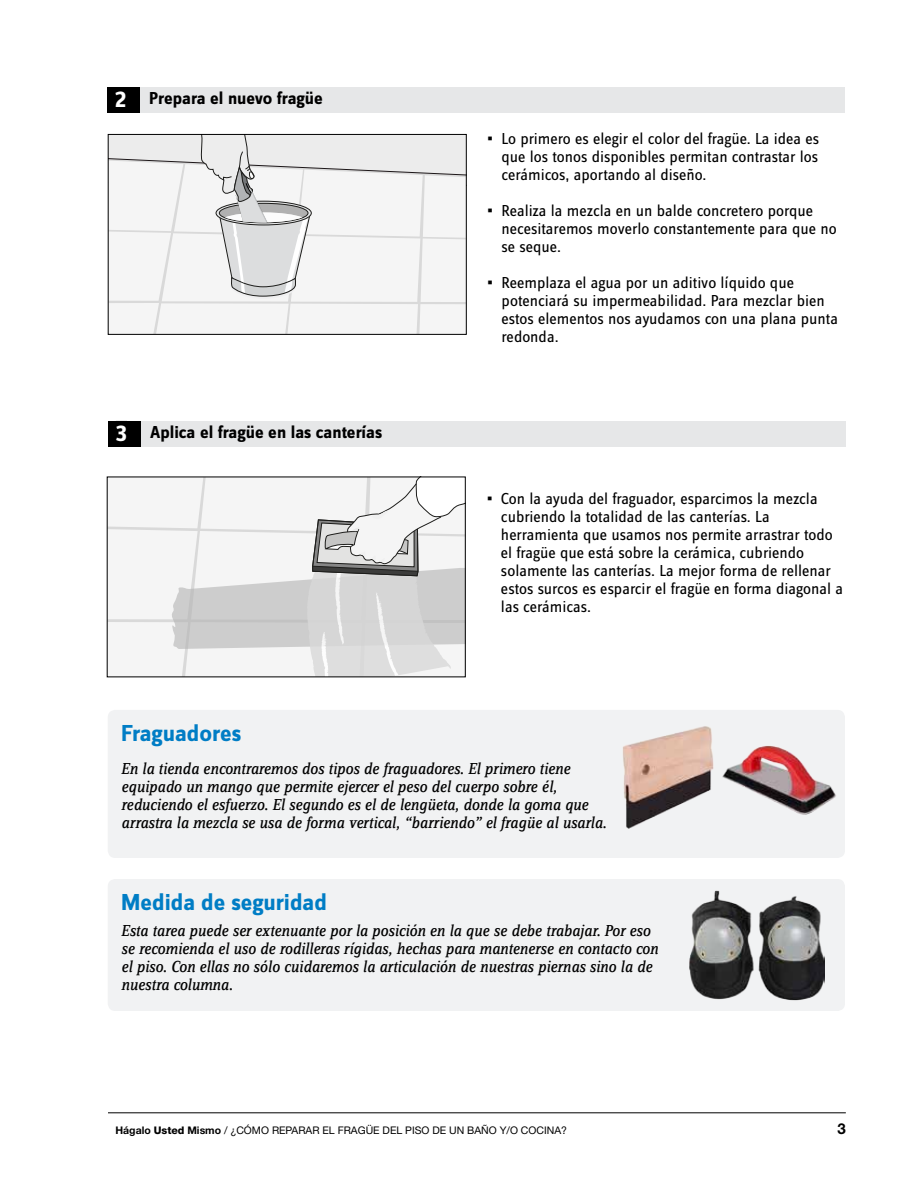
<style>
.page{position:relative;width:918px;height:1188px;background:#fff}
.page>*{position:absolute;margin:0;border:0;box-sizing:border-box;transform-origin:0 0}
.t1{font:700 24px "Zine Sans Dis";color:#007dc5}
.t2{font:700 24px "Zine Sans Dis";color:#fff}
.t3{font:700 18px "Zine Sans Dis";color:#000}
.t4{font:16.5px/18px "Zine Sans Dis";color:#000}
.t5{font:italic 16.5px/18px "Zine Serif Dis";color:#000}
.t6{font:700 15px "Helvetica Neue LT Std";color:#000}
.t7{font:10.5px "Helvetica Neue LT Std";color:#000}
.s1{font-weight:900}
.s2{font-weight:700}
.s3{font-weight:800}
</style>
<div class="page">
<hr style="left:108px;top:1113px;width:738px;height:1px;background:#000">
<div style="left:140px;top:87px;width:705px;height:25px;background:#e6e7e8"></div>
<div style="left:107px;top:87px;width:33px;height:25px;background:#000"></div>
<div style="left:115px;top:87px;width:11px;height:26px;background:#000"></div>
<svg style="left:110px;top:136px;width:354px;height:197px"></svg>
<div style="left:108px;top:134px;width:358px;height:201px;border:1px solid #000"></div>
<div style="left:141px;top:421px;width:705px;height:25px;background:#e6e7e8"></div>
<div style="left:108px;top:421px;width:33px;height:25px;background:#000"></div>
<svg style="left:109px;top:479px;width:354px;height:196px"></svg>
<div style="left:108px;top:710px;width:737px;height:148px;background:#f1f2f3;border-radius:8px"></div>
<div style="left:108px;top:879px;width:737px;height:132px;background:#f1f2f3;border-radius:8px"></div>
<img style="left:623px;top:726px;width:91px;height:103px">
<img style="left:722px;top:746px;width:114px;height:69px">
<img style="left:689px;top:890px;width:135px;height:111px">
<h1 class="t2" style="left:115px;top:87px;width:13px">2</h1>
<p class="t3" style="left:149px;top:89px;width:175px">Prepara el nuevo fragüe</p>
<h1 class="t2" style="left:116px;top:421px;width:13px">3</h1>
<p class="t3" style="left:150px;top:423px;width:234px">Aplica el fragüe en las canterías</p>
<p class="t4" style="left:501px;top:130px;width:319px;text-align:justify;text-indent:-13px"><span class="s1">•</span> Lo primero es elegir el color del fragüe. La idea es que los tonos disponibles permitan contrastar los cerámicos, aportando al diseño.</p>
<p class="t4" style="left:501px;top:202px;width:337px;text-indent:-13px"><span class="s1">•</span> Realiza la mezcla en un balde concretero porque necesitaremos moverlo constantemente para que no se seque.</p>
<p class="t4" style="left:501px;top:274px;width:338px;text-indent:-13px"><span class="s1">•</span> Reemplaza el agua por un aditivo líquido que potenciará su impermeabilidad. Para mezclar bien estos elementos nos ayudamos con una plana punta redonda.</p>
<p class="t4" style="left:501px;top:490px;width:344px;text-indent:-13px"><span class="s1">•</span> Con la ayuda del fraguador, esparcimos la mezcla cubriendo la totalidad de las canterías. La herramienta que usamos nos permite arrastrar todo el fragüe que está sobre la cerámica, cubriendo solamente las canterías. La mejor forma de rellenar estos surcos es esparcir el fragüe en forma diagonal a las cerámicas.</p>
<h1 class="t1" style="left:121px;top:720px;width:122px">Fraguadores</h1>
<p class="t5" style="left:121px;top:760px;width:487px">En la tienda encontraremos dos tipos de fraguadores. El primero tiene equipado un mango que permite ejercer el peso del cuerpo sobre él, reduciendo el esfuerzo. El segundo es el de lengüeta, donde la goma que arrastra la mezcla se usa de forma vertical, “barriendo” el fragüe al usarla.</p>
<h1 class="t1" style="left:121px;top:890px;width:207px">Medida de seguridad</h1>
<p class="t5" style="left:121px;top:922px;width:538px">Esta tarea puede ser extenuante por la posición en la que se debe trabajar. Por eso se recomienda el uso de rodilleras rígidas, hechas para mantenerse en contacto con el piso. Con ellas no sólo cuidaremos la articulación de nuestras piernas sino la de nuestra columna.</p>
<p class="t7" style="left:116px;top:1124px;width:453px"><span class="s2">Hágalo</span> <span class="s3">Usted</span> <span class="s2">Mismo</span> / ¿CÓMO REPARAR EL FRAGÜE DEL PISO DE UN BAÑO Y/O COCINA?</p>
<p class="t6" style="left:838px;top:1119px;width:10px">3</p>
</div>
